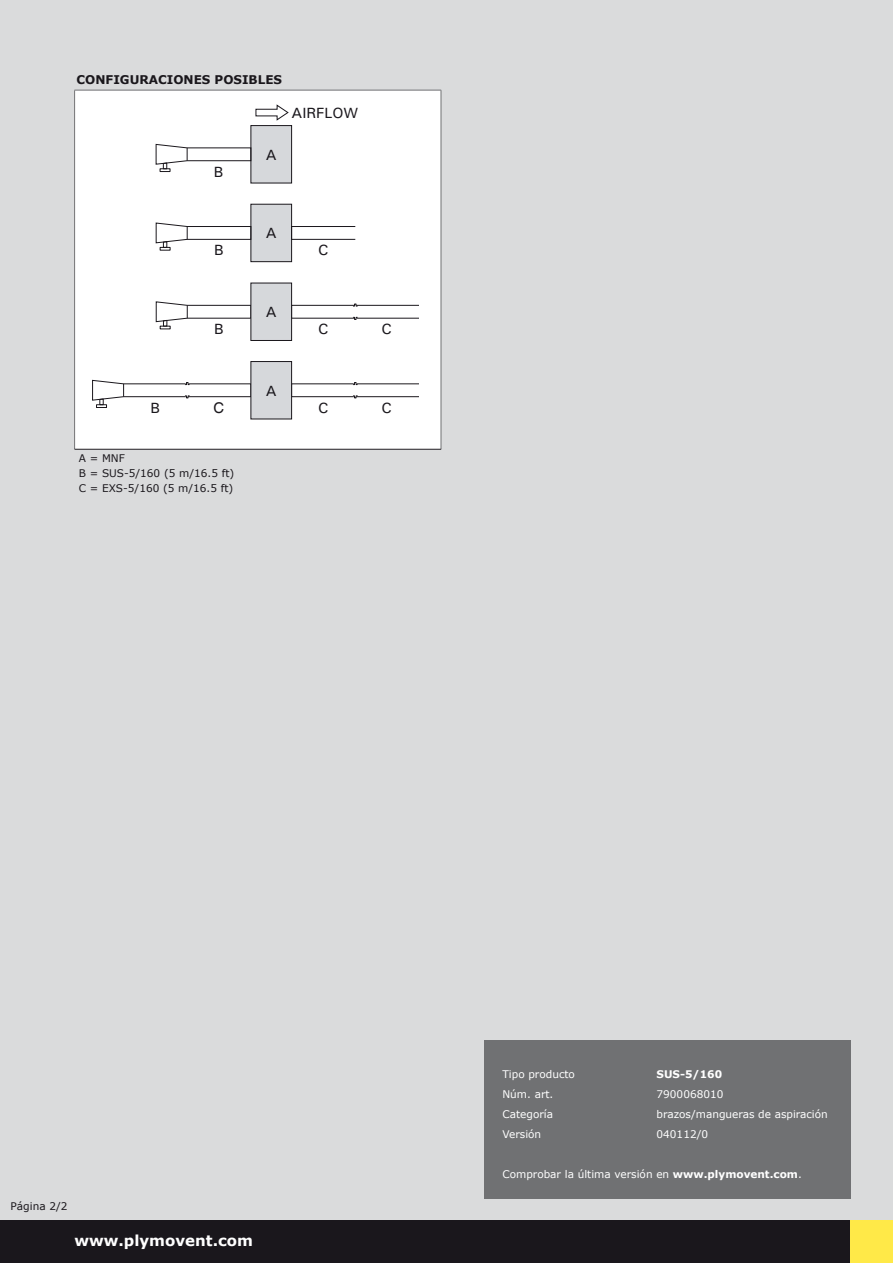
<style>
.page{position:relative;width:893px;height:1263px;background:#dadbdc}
.page>*{position:absolute;margin:0;border:0;box-sizing:border-box;transform-origin:0 0}
.t1{font:700 15px "Verdana";color:#fff}
.t2{font:500 14.85px "Univers";color:#1a171c}
.t3{font:14.85px "Helvetica";color:#1a171c}
.t4{font:700 12px "Verdana";color:#1a171c}
.t5{font:10.5px "Verdana";color:#fff}
.t6{font:10.5px/15px "Verdana";color:#1a171c}
.t7{font:700 10.5px "Verdana";color:#fff}
.s1{font-weight:700}
</style>
<div class="page">
<div style="left:0;top:1220px;width:850px;height:43px;background:#1a171c"></div>
<div style="left:850px;top:1220px;width:43px;height:43px;background:#ffe948"></div>
<div style="left:75px;top:90px;width:366px;height:359px;background:#fff"></div>
<hr style="left:441px;top:90px;width:1px;height:359px;background:#707173">
<hr style="left:74px;top:90px;width:367px;height:1px;background:#707173">
<hr style="left:74px;top:90px;width:1px;height:359px;background:#707173">
<hr style="left:74px;top:449px;width:367px;height:1px;background:#1a171c">
<svg style="left:353px;top:395px;width:5px;height:3px"></svg>
<div style="left:291px;top:383px;width:63px;height:14px;border:1px solid #1a171c"></div>
<div style="left:251px;top:125px;width:41px;height:58px;background:#d6d8db;border:1px solid #1a171c"></div>
<div style="left:251px;top:204px;width:41px;height:58px;background:#d6d8db;border:1px solid #1a171c"></div>
<div style="left:188px;top:383px;width:63px;height:14px;border:1px solid #1a171c"></div>
<div style="left:291px;top:305px;width:63px;height:14px;border:1px solid #1a171c"></div>
<svg style="left:353px;top:317px;width:5px;height:3px"></svg>
<svg style="left:92px;top:380px;width:98px;height:24px"></svg>
<hr style="left:357px;top:396px;width:62px;height:1px;background:#1a171c">
<hr style="left:357px;top:383px;width:62px;height:1px;background:#1a171c">
<div style="left:250px;top:361px;width:42px;height:58px;background:#d6d8db;border:1px solid #1a171c"></div>
<div style="left:291px;top:226px;width:65px;height:14px;border:1px solid #1a171c"></div>
<hr style="left:357px;top:305px;width:62px;height:1px;background:#1a171c">
<hr style="left:357px;top:318px;width:62px;height:1px;background:#1a171c">
<div style="left:250px;top:283px;width:42px;height:58px;background:#d6d8db;border:1px solid #1a171c"></div>
<div style="left:96px;top:404px;width:11px;height:4px;border:1px solid #1a171c"></div>
<svg style="left:155px;top:144px;width:97px;height:28px"></svg>
<svg style="left:155px;top:222px;width:97px;height:28px"></svg>
<svg style="left:155px;top:301px;width:97px;height:28px"></svg>
<svg style="left:255px;top:104px;width:34px;height:17px"></svg>
<div style="left:484px;top:1040px;width:366px;height:159px;background:#707173"></div>
<p class="t4" style="left:77px;top:71px;width:10px">CONFIGU</p>
<p class="t4" style="left:139px;top:71px;width:29px">RACIONES</p>
<p class="t4" style="left:215px;top:71px;width:10px">POSIBLE</p>
<p class="t4" style="left:274px;top:71px;width:10px">s</p>
<h2 class="t2" style="left:292px;top:103px;width:68px">AIRFLOW</h2>
<h2 class="t2" style="left:214px;top:162px;width:11px">B</h2>
<h2 class="t2" style="left:266px;top:145px;width:12px">A</h2>
<h2 class="t2" style="left:266px;top:224px;width:12px">A</h2>
<h2 class="t2" style="left:214px;top:241px;width:11px">B</h2>
<h2 class="t2" style="left:318px;top:241px;width:12px">C</h2>
<h2 class="t2" style="left:266px;top:302px;width:12px">A</h2>
<h2 class="t2" style="left:214px;top:320px;width:11px">B</h2>
<h2 class="t2" style="left:318px;top:320px;width:12px">C</h2>
<h2 class="t2" style="left:381px;top:320px;width:12px">C</h2>
<h2 class="t2" style="left:266px;top:381px;width:12px">A</h2>
<h2 class="t2" style="left:150px;top:398px;width:11px">B</h2>
<h2 class="t3" style="left:213px;top:399px;width:12px">C</h2>
<h2 class="t2" style="left:318px;top:398px;width:12px">C</h2>
<h2 class="t2" style="left:381px;top:398px;width:12px">C</h2>
<p class="t6" style="left:79px;top:450px;width:157px">A = MNF<br>B = SUS-5/160 (5 m/16.5 ft)<br>C = EXS-5/160 (5 m/16.5 ft)</p>
<p class="t6" style="left:11px;top:1198px;width:58px">Página 2/2</p>
<h1 class="t1" style="left:74px;top:1230px;width:180px">www.plymovent.com</h1>
<p class="t5" style="left:502px;top:1067px;width:74px">Tipo producto</p>
<p class="t7" style="left:657px;top:1067px;width:9px">SUS</p>
<p class="t7" style="left:680px;top:1067px;width:44px">-5/160</p>
<p class="t5" style="left:502px;top:1087px;width:52px">Núm. art.</p>
<p class="t5" style="left:657px;top:1087px;width:68px">7900068010</p>
<p class="t5" style="left:502px;top:1107px;width:52px">Categoría</p>
<p class="t5" style="left:657px;top:1107px;width:173px">brazos/mangueras de aspiración</p>
<p class="t5" style="left:502px;top:1127px;width:40px">Versión</p>
<p class="t5" style="left:657px;top:1127px;width:53px">040112/0</p>
<p class="t5" style="left:502px;top:1167px;width:301px">Comprobar la última versión en <span class="s1">www.plymovent.com</span>.</p>
</div>
